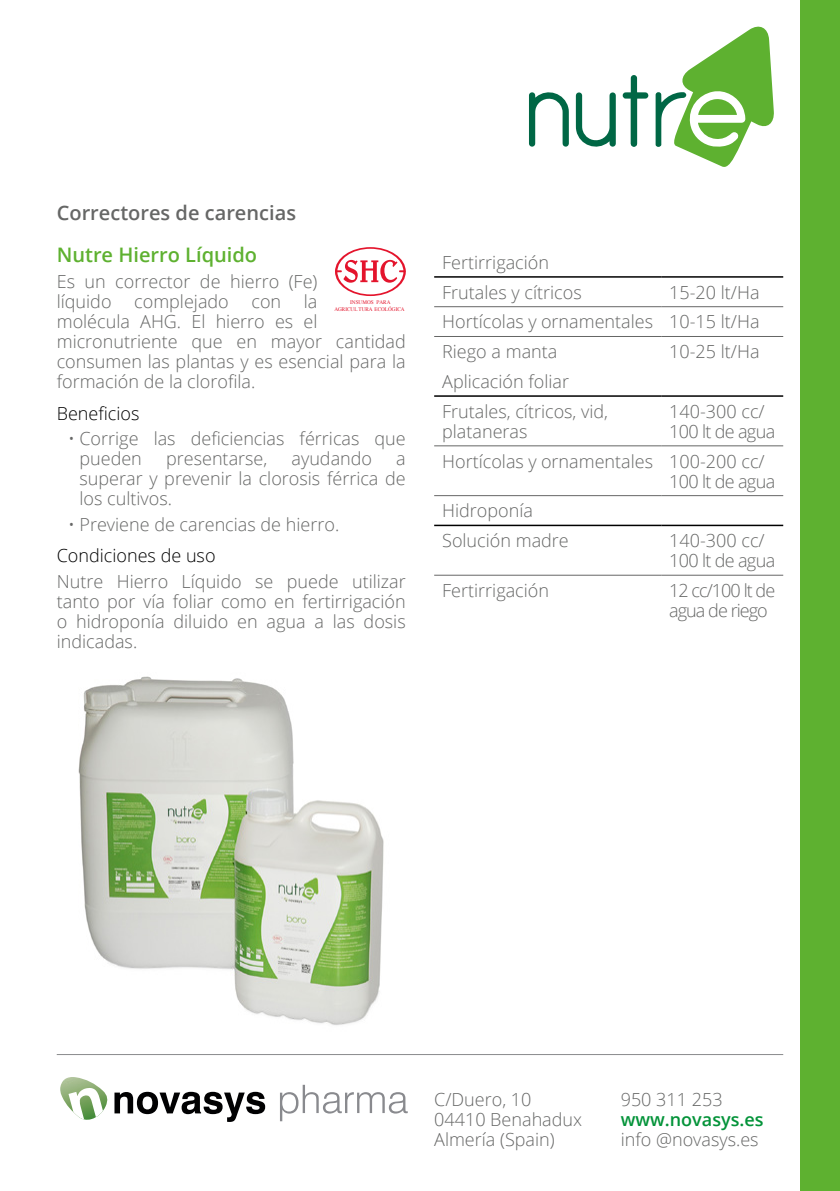
<style>
.page{position:relative;width:840px;height:1191px;background:#fff}
.page>*{position:absolute;margin:0;border:0;box-sizing:border-box;transform-origin:0 0}
.t1{font:600 20px "Open Sans";color:#666766}
.t2{font:600 20px "Open Sans";color:#5eb130}
.t3{font:300 18px/20px "Open Sans";color:#666766}
.t4{font:300 18px/20px "Open Sans";letter-spacing:-.035em;color:#666766}
.t5{font:300 18px "Open Sans";color:#000}
.t6{font:300 18px/20px "Open Sans";letter-spacing:-.055em;color:#666766}
.t7{font:600 18px "Open Sans";color:#039339}
.t8{font:5.4px/6.6px "Times";color:#e4142c;text-align:center;scale:.95 1}
</style>
<div class="page">
<div style="left:799px;top:0;width:40px;height:1191px;background:#5eb130"></div>
<img style="left:60px;top:1077px;width:48px;height:32px">
<svg style="left:68px;top:1087px;width:36px;height:33px"></svg>
<svg style="left:114px;top:1091px;width:151px;height:31px"></svg>
<svg style="left:280px;top:1084px;width:127px;height:37px"></svg>
<svg style="left:335px;top:247px;width:70px;height:49px"></svg>
<div style="left:337px;top:249px;width:66px;height:45px;background:#fff;border-radius:50%"></div>
<svg style="left:335px;top:260px;width:70px;height:23px"></svg>
<hr style="left:57px;top:1054px;width:725px;height:1px;background:#898b8d">
<svg style="left:575px;top:92px;width:40px;height:55px"></svg>
<svg style="left:529px;top:92px;width:39px;height:55px"></svg>
<svg style="left:622px;top:75px;width:26px;height:72px"></svg>
<svg style="left:655px;top:26px;width:119px;height:141px"></svg>
<hr style="left:434px;top:276px;width:226px;height:2px;background:#000">
<hr style="left:660px;top:276px;width:122px;height:2px;background:#000">
<hr style="left:434px;top:395px;width:226px;height:2px;background:#000">
<hr style="left:660px;top:395px;width:122px;height:2px;background:#000">
<hr style="left:434px;top:445px;width:226px;height:1px;background:#666766">
<hr style="left:660px;top:445px;width:122px;height:1px;background:#666766">
<hr style="left:434px;top:495px;width:226px;height:1px;background:#666766">
<hr style="left:660px;top:495px;width:122px;height:1px;background:#666766">
<hr style="left:434px;top:575px;width:226px;height:1px;background:#666766">
<hr style="left:660px;top:575px;width:122px;height:1px;background:#666766">
<hr style="left:434px;top:336px;width:226px;height:1px;background:#666766">
<hr style="left:660px;top:336px;width:122px;height:1px;background:#666766">
<hr style="left:434px;top:306px;width:226px;height:1px;background:#666766">
<hr style="left:660px;top:306px;width:122px;height:1px;background:#666766">
<hr style="left:434px;top:524px;width:226px;height:2px;background:#000">
<hr style="left:660px;top:524px;width:122px;height:2px;background:#000">
<img style="left:78px;top:676px;width:306px;height:349px">
<p class="t1" style="left:57px;top:199px;width:241px">Correctores de carencias</p>
<p class="t2" style="left:57px;top:241px;width:202px">Nutre Hierro Líquido</p>
<p class="t3" style="left:57px;top:271px;width:262px">Es un corrector de hierro (Fe) líquido</p>
<p class="t3" style="left:57px;top:291px;width:350px;text-indent:247px">la<br>molécula AHG. El hierro es el micronutriente que en mayor cantidad consumen las plantas y es esencial para la formación de la clorofila.</p>
<p class="t5" style="left:57px;top:400px;width:84px">Beneficios</p>
<p class="t3" style="left:79px;top:428px;width:327px;text-indent:-11px">• Corrige las deficiencias férricas que pueden</p>
<p class="t3" style="left:134px;top:291px;width:96px">complejado</p>
<p class="t3" style="left:251px;top:291px;width:31px">con</p>
<p class="t8" style="left:334px;top:299px;width:75px">INSUMOS PARA<br>AGRICUL TURA ECOLÓGICA</p>
<p class="t3" style="left:166px;top:448px;width:103px">presentarse,</p>
<p class="t3" style="left:291px;top:448px;width:82px">ayudando</p>
<p class="t3" style="left:79px;top:448px;width:328px;text-align:justify;text-indent:316px">a superar y prevenir la clorosis férrica de los cultivos.</p>
<p class="t3" style="left:68px;top:514px;width:272px">• Previene de carencias de hierro.</p>
<p class="t5" style="left:57px;top:543px;width:160px">Condiciones de uso</p>
<p class="t3" style="left:57px;top:571px;width:350px;text-align:justify">Nutre Hierro Líquido se puede utilizar tanto por vía foliar como en fertirrigación o hidroponía diluido en agua a las dosis indicadas.</p>
<p class="t3" style="left:442px;top:247px;width:141px;line-height:29.8px">Fertirrigación<br>Frutales y cítricos</p>
<p class="t3" style="left:442px;top:277px;width:319px;line-height:29.8px;text-align:justify;text-indent:227px">15-20 lt/Ha Hortícolas y ornamentales 10-15 lt/Ha Riego a manta</p>
<p class="t3" style="left:668px;top:341px;width:92px">10-25 lt/Ha</p>
<p class="t3" style="left:442px;top:366px;width:167px;line-height:29.8px">Aplicación foliar<br>Frutales, cítricos, vid,</p>
<p class="t3" style="left:442px;top:421px;width:87px">plataneras</p>
<p class="t4" style="left:668px;top:401px;width:107px">140-300 cc/<br>100 lt de agua</p>
<p class="t3" style="left:668px;top:450px;width:107px;text-indent:-227px">Hortícolas y ornamentales 100-200 cc/<br>100 lt de agua</p>
<p class="t3" style="left:442px;top:495px;width:128px;line-height:29.8px">Hidroponía<br>Solución madre</p>
<p class="t4" style="left:668px;top:530px;width:107px">140-300 cc/<br>100 lt de agua</p>
<p class="t3" style="left:442px;top:580px;width:108px">Fertirrigación</p>
<p class="t6" style="left:668px;top:580px;width:107px">12 cc/100 lt de agua de riego</p>
<p class="t3" style="left:434px;top:1088px;width:149px">C/Duero, 10<br>04410 Benahadux<br>Almería (Spain)</p>
<p class="t3" style="left:620px;top:1088px;width:103px">950 311 253</p>
<p class="t7" style="left:620px;top:1107px;width:144px">www.novasys.es</p>
<p class="t3" style="left:620px;top:1128px;width:139px">info @novasys.es</p>
</div>
